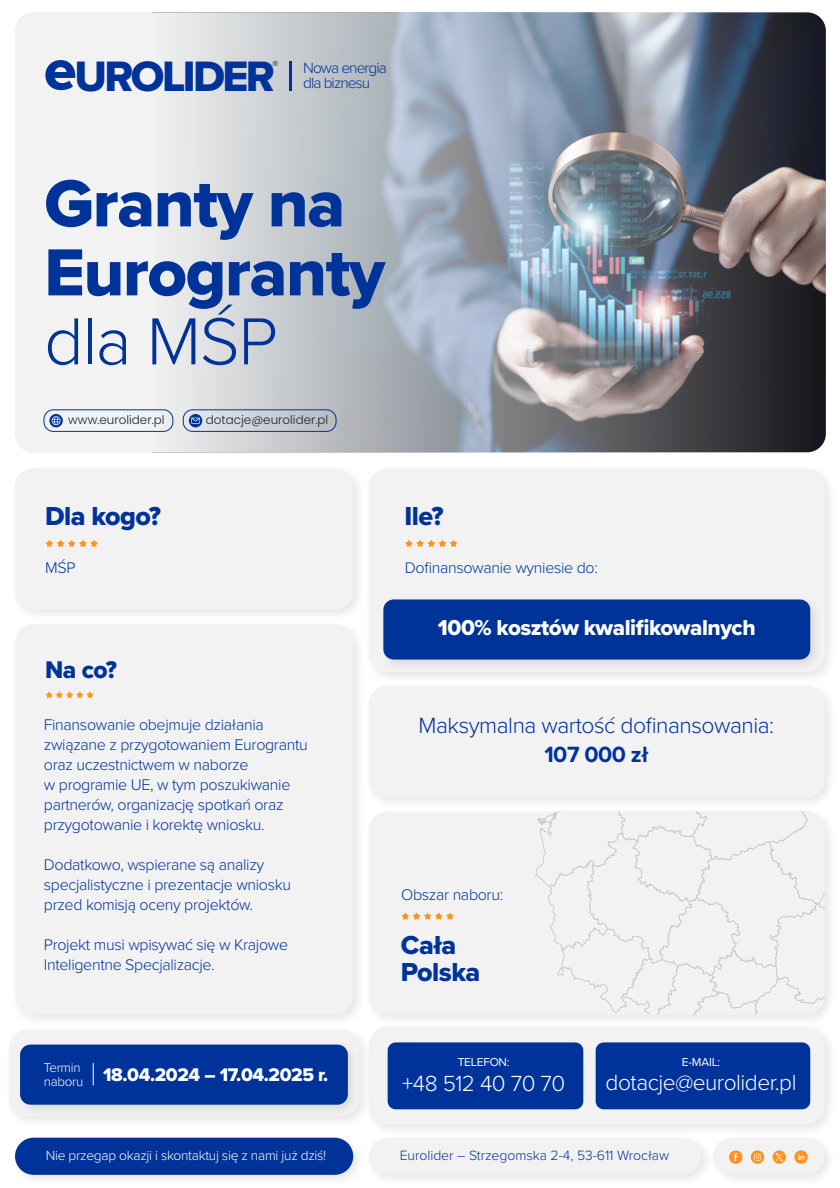
<style>
.page{position:relative;width:840px;height:1188px;background:#fff}
.page>*{position:absolute;margin:0;border:0;box-sizing:border-box;transform-origin:0 0}
.t1{font:68.92px/69px "Proxima Nova Extrabld";letter-spacing:-.02em;color:#039}
.t2{font:300 68.92px "Proxima Nova";letter-spacing:-.02em;color:#039}
.t3{font:59.32px "Proxima Nova Extrabld";color:#039}
.t4{font:44.12px "Proxima Nova Extrabld";letter-spacing:-.06em;color:#039}
.t5{font:26.96px/27px "Proxima Nova Extrabld";letter-spacing:-.02em;color:#039}
.t6{font:25.04px "Proxima Nova Extrabld";color:#039}
.t7{font:300 22.88px "Proxima Nova";letter-spacing:-.02em;color:#039}
.t8{font:700 22.88px "Proxima Nova";letter-spacing:-.02em;color:#039}
.t9{font:300 22.68px "Proxima Nova";letter-spacing:-.02em;color:#fff}
.t10{font:22.4px "Proxima Nova Extrabld";letter-spacing:-.02em;color:#fff}
.t11{font:19px "Proxima Nova Extrabld";letter-spacing:-.02em;color:#fff}
.t12{font:300 16px/20px "Proxima Nova";letter-spacing:-.02em;color:#039}
.t13{font:300 15.52px "Proxima Nova";letter-spacing:-.06em;color:#039}
.t14{font:300 13.96px "Proxima Nova";color:#039}
.t15{font:300 13.76px "Proxima Nova";letter-spacing:-.02em;color:#fff}
.t16{font:300 13.32px/13.3px "Proxima Nova";letter-spacing:-.02em;color:#fff}
.t17{font:12.04px "Proxima Nova Extrabld";color:#039}
.t18{font:12px "Proxima Nova";letter-spacing:-.02em;color:#fff}
.t19{font:300 11.92px "Poppins";color:#16273a}
</style>
<div class="page">
<div style="left:15px;top:12px;width:135px;height:440px;background:#f2f2f2"></div>
<img style="left:150px;top:12px;width:676px;height:440px">
<div style="left:183px;top:410px;width:153px;height:22px;border:1px solid #039;border-radius:9px"></div>
<svg style="left:49px;top:414px;width:14px;height:13px"></svg>
<svg style="left:189px;top:414px;width:13px;height:13px"></svg>
<div style="left:44px;top:410px;width:129px;height:22px;border:1px solid #039;border-radius:9px"></div>
<div style="left:15px;top:468px;width:338px;height:142px;background:#f2f2f2;border-radius:19px"></div>
<div style="left:15px;top:624px;width:338px;height:391px;background:#f2f2f2;border-radius:19px"></div>
<div style="left:713px;top:1138px;width:112px;height:37px;background:#f2f2f2;border-radius:19px"></div>
<img style="left:15px;top:1137px;width:343px;height:42px">
<div style="left:15px;top:1138px;width:338px;height:37px;background:#039;border-radius:19px"></div>
<svg style="left:46px;top:540px;width:52px;height:7px"></svg>
<svg style="left:46px;top:691px;width:48px;height:7px"></svg>
<div style="left:369px;top:468px;width:456px;height:204px;background:#f2f2f2;border-radius:19px"></div>
<div style="left:369px;top:686px;width:456px;height:111px;background:#f2f2f2;border-radius:19px"></div>
<div style="left:369px;top:811px;width:456px;height:204px;background:#f2f2f2;border-radius:19px"></div>
<div style="left:369px;top:1027px;width:456px;height:97px;background:#f2f2f2;border-radius:19px"></div>
<div style="left:9px;top:1030px;width:350px;height:87px;background:#f2f2f2;border-radius:19px"></div>
<div style="left:388px;top:1042px;width:195px;height:67px;background:#039;border-radius:8px"></div>
<div style="left:596px;top:1042px;width:214px;height:67px;background:#039;border-radius:8px"></div>
<img style="left:375px;top:1130px;width:342px;height:49px">
<div style="left:369px;top:1138px;width:332px;height:37px;background:#f2f2f2;border-radius:19px"></div>
<hr style="left:289px;top:61px;width:3px;height:30px;background:#039">
<svg style="left:405px;top:540px;width:52px;height:7px"></svg>
<img style="left:375px;top:591px;width:451px;height:85px">
<div style="left:383px;top:599px;width:427px;height:61px;background:#039;border-radius:10px"></div>
<img style="left:16px;top:1037px;width:348px;height:84px">
<div style="left:20px;top:1045px;width:328px;height:60px;background:#039;border-radius:10px"></div>
<svg style="left:93px;top:1063px;width:1px;height:22px"></svg>
<svg style="left:535px;top:811px;width:290px;height:204px"></svg>
<svg style="left:401px;top:912px;width:53px;height:8px"></svg>
<svg style="left:729px;top:1150px;width:13px;height:14px"></svg>
<svg style="left:751px;top:1150px;width:13px;height:14px"></svg>
<svg style="left:794px;top:1150px;width:14px;height:14px"></svg>
<svg style="left:773px;top:1150px;width:13px;height:14px"></svg>
<h2 class="t3" style="left:44px;top:25px;width:34px">e</h2>
<h3 class="t4" style="left:74px;top:43px;width:202px">UROLIDER</h3>
<p class="t13" style="left:303px;top:56px;width:85px">Nowa energia</p>
<p class="t17" style="left:273px;top:56px;width:7px">®</p>
<p class="t13" style="left:303px;top:72px;width:69px">dla biznesu</p>
<h1 class="t1" style="left:44px;top:168px;width:342px">Granty na<br>Eurogranty</h1>
<h1 class="t2" style="left:44px;top:290px;width:235px">dla MŚP</h1>
<p class="t19" style="left:68px;top:413px;width:98px">www.eurolider.pl</p>
<p class="t19" style="left:206px;top:413px;width:124px">dotacje@eurolider.pl</p>
<h3 class="t5" style="left:45px;top:502px;width:118px">Dla kogo?</h3>
<p class="t12" style="left:45px;top:557px;width:32px">MŚP</p>
<h3 class="t6" style="left:45px;top:651px;width:73px">Na co?</h3>
<p class="t12" style="left:44px;top:714px;width:265px">Finansowanie obejmuje działania związane z przygotowaniem Eurograntu oraz uczestnictwem w naborze<br>w programie UE, w tym poszukiwanie partnerów, organizację spotkań oraz przygotowanie i korektę wniosku.</p>
<p class="t12" style="left:44px;top:854px;width:249px">Dodatkowo, wspierane są analizy specjalistyczne i prezentacje wniosku przed komisją oceny projektów.</p>
<p class="t12" style="left:44px;top:934px;width:246px">Projekt musi wpisywać się w Krajowe<br>Inteligentne Specjalizacje.</p>
<p class="t16" style="left:44px;top:1061px;width:41px">Termin naboru</p>
<p class="t11" style="left:103px;top:1060px;width:227px">18.04.2024 – 17.04.2025 r.</p>
<h3 class="t5" style="left:405px;top:502px;width:41px">Ile?</h3>
<p class="t12" style="left:405px;top:557px;width:195px">Dofinansowanie wyniesie do:</p>
<h3 class="t10" style="left:438px;top:611px;width:319px">100% kosztów kwalifikowalnych</h3>
<h3 class="t7" style="left:419px;top:708px;width:357px">Maksymalna wartość dofinansowania:</h3>
<h3 class="t8" style="left:544px;top:737px;width:106px">107 000 zł</h3>
<p class="t12" style="left:401px;top:884px;width:104px">Obszar naboru:</p>
<h3 class="t5" style="left:401px;top:931px;width:81px">Cała<br>Polska</h3>
<p class="t18" style="left:458px;top:1053px;width:53px">TELEFON:</p>
<h3 class="t9" style="left:402px;top:1066px;width:165px">+48 512 40 70 70</h3>
<p class="t18" style="left:682px;top:1053px;width:40px">E-MAIL:</p>
<h3 class="t9" style="left:606px;top:1066px;width:192px">dotacje@eurolider.pl</h3>
<p class="t15" style="left:46px;top:1145px;width:282px">Nie przegap okazji i skontaktuj się z nami już dziś!</p>
<p class="t14" style="left:400px;top:1145px;width:271px">Eurolider – Strzegomska 2-4, 53-611 Wrocław</p>
</div>
